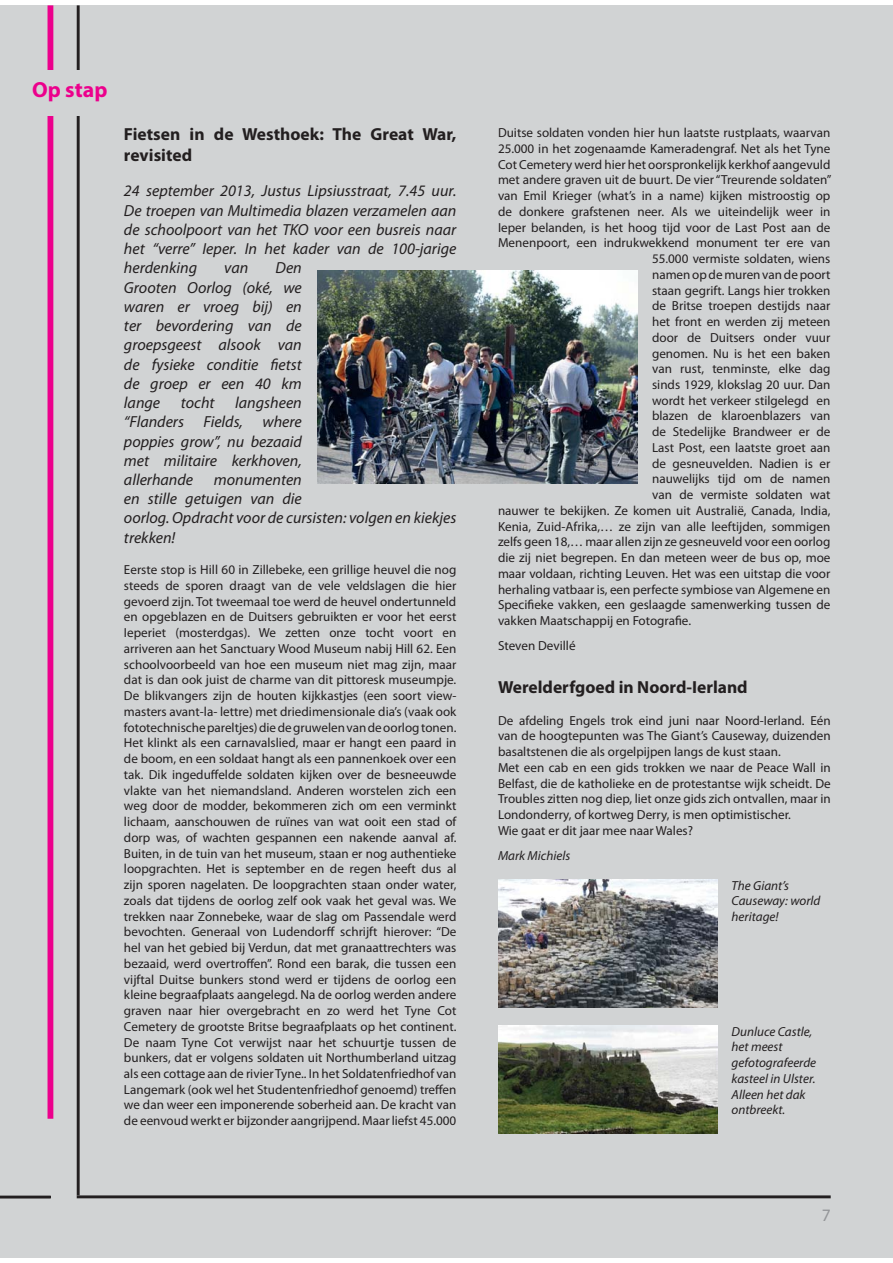
<style>
.page{position:relative;width:893px;height:1263px;background:#fff}
.page>*{position:absolute;margin:0;border:0;box-sizing:border-box;transform-origin:0 0}
.t1{font:700 21.9px "Myriad Pro";color:#ec008c}
.t2{font:700 17.55px/21px "Myriad Pro";color:#231f20}
.t3{font:17.55px "Myriad Pro";color:#939598}
.t4{font:italic 16.05px/19.2px "Myriad Pro";color:#231f20;text-align:justify}
.t5{font:13.05px/15.8px "Myriad Pro";color:#231f20;text-align:justify}
.t6{font:italic 13.05px/15.8px "Myriad Pro";color:#231f20}
</style>
<div class="page">
<div style="left:0;top:5px;width:893px;height:1252px;background:#d1d3d4"></div>
<hr style="left:77px;top:5px;width:3px;height:1190px;background:#231f20">
<div style="left:48px;top:5px;width:5px;height:1114px;background:#ec008c"></div>
<div style="left:77px;top:1195px;width:754px;height:3px;border:1px solid #231f20"></div>
<svg style="left:0;top:1196px;width:51px;height:3px"></svg>
<div style="left:32px;top:70px;width:61px;height:45px;background:#d1d3d4"></div>
<img style="left:498px;top:1026px;width:219px;height:108px">
<img style="left:498px;top:880px;width:219px;height:128px">
<img style="left:317px;top:270px;width:320px;height:214px">
<h1 class="t1" style="left:32px;top:81px;width:77px">Op stap</h1>
<h2 class="t2" style="left:124px;top:125px;width:334px">Fietsen in de Westhoek: The Great War, revisited</h2>
<p class="t4" style="left:124px;top:182px;width:334px">24 september 2013, Justus Lipsiusstraat, 7.45 uur.<br>De troepen van Multimedia blazen verzamelen aan de schoolpoort van het TKO voor een busreis naar het “verre” Ieper. In het kader van de 100-jarige herdenking</p>
<p class="t4" style="left:124px;top:259px;width:179px;text-indent:151px">Den Grooten Oorlog (oké, we waren er vroeg bij) en ter bevordering van de groepsgeest alsook van de fysieke conditie fietst de groep er een 40 km lange</p>
<p class="t4" style="left:224px;top:259px;width:25px">van</p>
<p class="t4" style="left:124px;top:394px;width:179px;text-indent:111px">langsheen “Flanders Fields, where poppies grow”, nu bezaaid met militaire kerkhoven, allerhande</p>
<p class="t4" style="left:181px;top:394px;width:35px">tocht</p>
<p class="t4" style="left:124px;top:471px;width:334px;text-align:left;text-indent:90px">monumenten<br>en stille getuigen van die<br>oorlog. Opdracht voor de cursisten: volgen en kiekjes trekken!</p>
<p class="t5" style="left:124px;top:563px;width:334px">Eerste stop is Hill 60 in Zillebeke, een grillige heuvel die nog steeds de sporen draagt van de vele veldslagen die hier gevoerd zijn. Tot tweemaal toe werd de heuvel ondertunneld en opgeblazen en de Duitsers gebruikten er voor het eerst Ieperiet (mosterdgas). We zetten onze tocht voort en arriveren aan het Sanctuary Wood Museum nabij Hill 62. Een schoolvoorbeeld van hoe een museum niet mag zijn, maar dat is dan ook juist de charme van dit pittoresk museumpje.<br>De blikvangers zijn de houten kijkkastjes (een soort view&shy;masters avant-la- lettre) met driedimensionale dia’s (vaak ook fototechnische pareltjes) die de gruwelen van de oorlog tonen.<br>Het klinkt als een carnavalslied, maar er hangt een paard in de boom, en een soldaat hangt als een pannenkoek over een tak. Dik ingeduffelde soldaten kijken over de besneeuwde vlakte van het niemandsland. Anderen worstelen zich een weg door de modder, bekommeren zich om een verminkt lichaam, aanschouwen de ruïnes van wat ooit een stad of dorp was, of wachten gespannen een nakende aanval af.<br>Buiten, in de tuin van het museum, staan er nog authentieke loopgrachten. Het is september en de regen heeft dus al zijn sporen nagelaten. De loopgrachten staan onder water, zoals dat tijdens de oorlog zelf ook vaak het geval was. We trekken naar Zonnebeke, waar de slag om Passendale werd bevochten. Generaal von Ludendorff schrijft hierover: “De hel van het gebied bij Verdun, dat met granaattrechters was bezaaid, werd overtroffen”. Rond een barak, die tussen een vijftal Duitse bunkers stond werd er tijdens de oorlog een kleine begraafplaats aangelegd. Na de oorlog werden andere graven naar hier overgebracht en zo werd het Tyne Cot Cemetery de grootste Britse begraafplaats op het continent.<br>De naam Tyne Cot verwijst naar het schuurtje tussen de bunkers, dat er volgens soldaten uit Northumberland uitzag als een cottage aan de rivier Tyne.. In het Soldatenfriedhof van Langemark (ook wel het Studentenfriedhof genoemd) treffen we dan weer een imponerende soberheid aan. De kracht van de eenvoud werkt er bijzonder aangrijpend. Maar liefst 45.000</p>
<p class="t5" style="left:498px;top:126px;width:334px">Duitse soldaten vonden hier hun laatste rustplaats, waarvan</p>
<p class="t5" style="left:498px;top:141px;width:334px">25.000 in het zogenaamde Kameradengraf. Net als het Tyne</p>
<p class="t5" style="left:498px;top:157px;width:334px">Cot Cemetery werd hier het oorspronkelijk kerkhof aangevuld</p>
<p class="t5" style="left:498px;top:173px;width:335px">met andere graven uit de buurt. De vier “Treurende soldaten”</p>
<p class="t5" style="left:498px;top:189px;width:334px">van Emil Krieger (what’s in a name) kijken mistroostig op</p>
<p class="t5" style="left:498px;top:204px;width:334px">de donkere grafstenen neer. Als we uiteindelijk weer in</p>
<p class="t5" style="left:498px;top:220px;width:334px">Ieper belanden, is het hoog tijd voor de Last Post aan de</p>
<p class="t5" style="left:498px;top:236px;width:334px">Menenpoort, een indrukwekkend monument ter ere van</p>
<p class="t5" style="left:652px;top:252px;width:180px">55.000 vermiste soldaten, wiens</p>
<p class="t5" style="left:652px;top:267px;width:180px">namen op de muren van de poort</p>
<p class="t5" style="left:652px;top:283px;width:180px">staan gegrift. Langs hier trokken</p>
<p class="t5" style="left:652px;top:299px;width:180px">de Britse troepen destijds naar</p>
<p class="t5" style="left:652px;top:315px;width:180px">het front en werden zij meteen</p>
<p class="t5" style="left:652px;top:330px;width:180px">door de Duitsers onder vuur</p>
<p class="t5" style="left:652px;top:346px;width:180px">genomen. Nu is het een baken</p>
<p class="t5" style="left:652px;top:362px;width:180px">van rust, tenminste, elke dag</p>
<p class="t5" style="left:652px;top:378px;width:180px">sinds 1929, klokslag 20 uur. Dan</p>
<p class="t5" style="left:652px;top:393px;width:180px">wordt het verkeer stilgelegd en</p>
<p class="t5" style="left:652px;top:409px;width:180px">blazen de klaroenblazers van</p>
<p class="t5" style="left:652px;top:425px;width:180px">de Stedelijke Brandweer er de</p>
<p class="t5" style="left:652px;top:441px;width:180px">Last Post, een laatste groet aan</p>
<p class="t5" style="left:652px;top:456px;width:180px">de gesneuvelden. Nadien is er</p>
<p class="t5" style="left:652px;top:472px;width:180px">nauwelijks tijd om de namen</p>
<p class="t5" style="left:652px;top:488px;width:180px">van de vermiste soldaten wat</p>
<p class="t5" style="left:498px;top:504px;width:334px">nauwer te bekijken. Ze komen uit Australië, Canada, India,</p>
<p class="t5" style="left:498px;top:519px;width:334px">Kenia, Zuid-Afrika,… ze zijn van alle leeftijden, sommigen</p>
<p class="t5" style="left:498px;top:535px;width:334px">zelfs geen 18,… maar allen zijn ze gesneuveld voor een oorlog</p>
<p class="t5" style="left:498px;top:551px;width:334px">die zij niet begrepen. En dan meteen weer de bus op, moe</p>
<p class="t5" style="left:498px;top:567px;width:334px">maar voldaan, richting Leuven. Het was een uitstap die voor</p>
<p class="t5" style="left:498px;top:582px;width:334px">herhaling vatbaar is, een perfecte symbiose van Algemene en</p>
<p class="t5" style="left:498px;top:598px;width:334px">Specifieke vakken, een geslaagde samenwerking tussen de</p>
<p class="t5" style="left:498px;top:614px;width:195px">vakken Maatschappij en Fotografie.</p>
<p class="t5" style="left:498px;top:639px;width:79px">Steven Devillé</p>
<h2 class="t2" style="left:498px;top:678px;width:251px">Werelderfgoed in Noord-Ierland</h2>
<p class="t5" style="left:498px;top:713px;width:334px;text-align:left">De afdeling Engels trok eind juni naar Noord-Ierland. Eén van de hoogtepunten was The Giant’s Causeway, duizenden basaltstenen die als orgelpijpen langs de kust staan.<br>Met een cab en een gids trokken we naar de Peace Wall in Belfast, die de katholieke en de protestantse wijk scheidt. De Troubles zitten nog diep, liet onze gids zich ontvallen, maar in Londonderry, of kortweg Derry, is men optimistischer.<br>Wie gaat er dit jaar mee naar Wales?</p>
<p class="t6" style="left:498px;top:848px;width:74px">Mark Michiels</p>
<p class="t6" style="left:731px;top:878px;width:90px">The Giant’s<br>Causeway: world heritage!</p>
<p class="t6" style="left:731px;top:1024px;width:86px">Dunluce Castle, het meest gefotografeerde kasteel in Ulster.<br>Alleen het dak ontbreekt.</p>
<h2 class="t3" style="left:822px;top:1208px;width:10px">7</h2>
</div>
